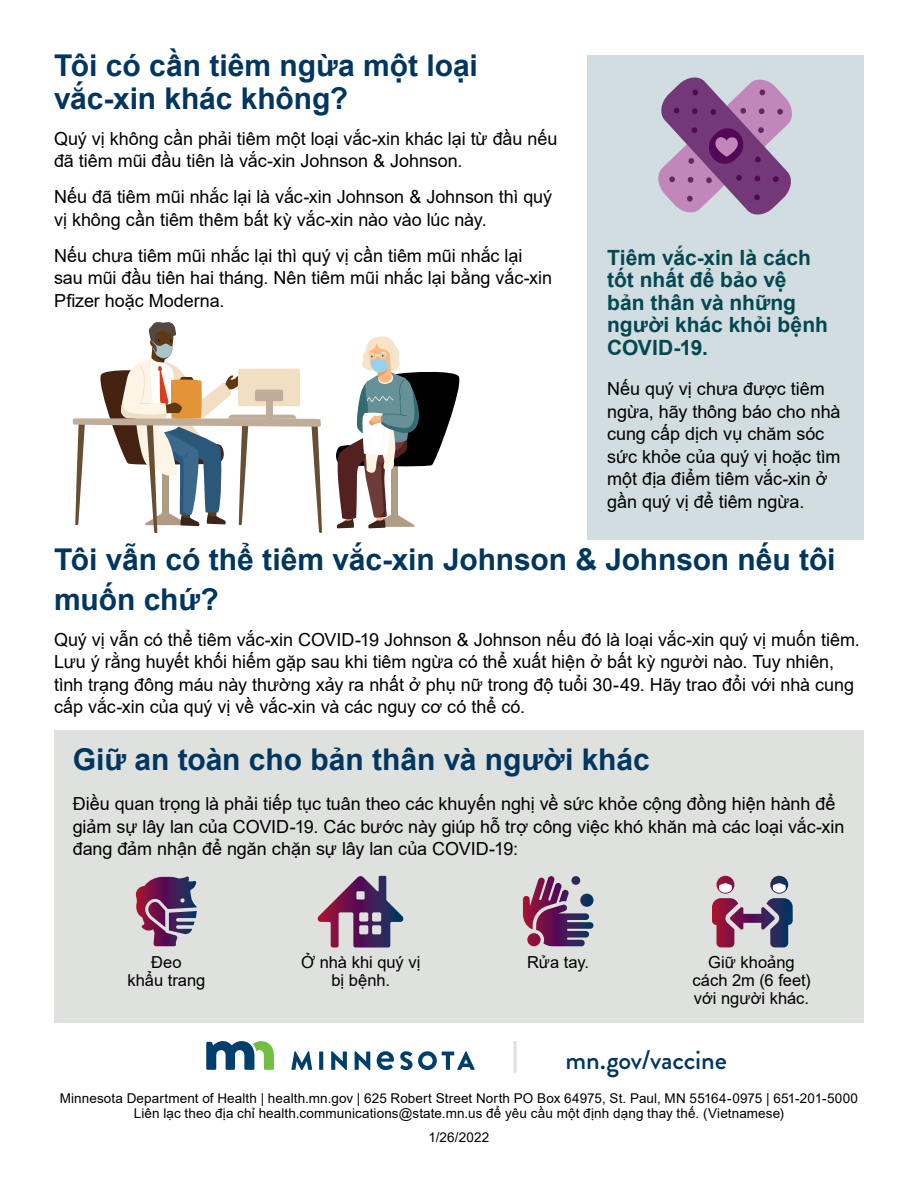
<style>
.page{position:relative;width:918px;height:1188px;background:#fff}
.page>*{position:absolute;margin:0;border:0;box-sizing:border-box;transform-origin:0 0}
.t1{font:700 30px/33px "Arial";letter-spacing:-.005em;color:#003660}
.mn_gov_vaccine{font:500 27px "Brandon Grotesque";letter-spacing:-.01em;color:#003660}
.body{font:700 21px/22.5px "Arial";color:#034750}
.body-2{font:18px/22.5px "Arial";letter-spacing:-.005em;color:#000}
.body-2-2{font:16.5px/18px "Arial";color:#000;text-align:center}
.body_10{font:13.5px/15px "Arial";letter-spacing:.01em;color:#000;text-align:center}
</style>
<div class="page">
<svg style="left:206px;top:1041px;width:68px;height:29px"></svg>
<svg style="left:291px;top:1051px;width:21px;height:19px"></svg>
<svg style="left:319px;top:1052px;width:4px;height:18px"></svg>
<svg style="left:331px;top:1051px;width:16px;height:19px"></svg>
<svg style="left:355px;top:1051px;width:15px;height:19px"></svg>
<svg style="left:400px;top:1051px;width:74px;height:19px"></svg>
<svg style="left:377px;top:1051px;width:17px;height:19px"></svg>
<hr style="left:514px;top:1041px;width:3px;height:32px;background:#dfe1df">
<div style="left:55px;top:730px;width:809px;height:293px;background:#dfe1df"></div>
<svg style="left:136px;top:876px;width:61px;height:70px"></svg>
<svg style="left:523px;top:876px;width:71px;height:70px"></svg>
<svg style="left:712px;top:876px;width:81px;height:71px"></svg>
<svg style="left:318px;top:876px;width:85px;height:72px"></svg>
<svg style="left:73px;top:322px;width:249px;height:212px"></svg>
<svg style="left:336px;top:336px;width:124px;height:193px"></svg>
<div style="left:587px;top:55px;width:276px;height:484px;background:#d1dde1"></div>
<svg style="left:658px;top:77px;width:134px;height:138px"></svg>
<h3 class="t1" style="left:54px;top:49px;width:425px">Tôi có cần tiêm ngừa một loại vắc-xin khác không?</h3>
<h3 class="body-2" style="left:54px;top:127px;width:505px">Quý vị không cần phải tiêm một loại vắc-xin khác lại từ đầu nếu đã tiêm mũi đầu tiên là vắc-xin Johnson &amp; Johnson.</h3>
<p class="body-2" style="left:54px;top:186px;width:500px">Nếu đã tiêm mũi nhắc lại là vắc-xin Johnson &amp; Johnson thì quý vị không cần tiêm thêm bất kỳ vắc-xin nào vào lúc này.</p>
<p class="body-2" style="left:54px;top:244px;width:500px">Nếu chưa tiêm mũi nhắc lại thì quý vị cần tiêm mũi nhắc lại sau mũi đầu tiên hai tháng. Nên tiêm mũi nhắc lại bằng vắc-xin<br>Pfizer hoặc Moderna.</p>
<p class="body" style="left:607px;top:246px;width:222px">Tiêm vắc-xin là cách tốt nhất để bảo vệ bản thân và những người khác khỏi bệnh<br>COVID-19.</p>
<p class="body-2" style="left:607px;top:378px;width:235px">Nếu quý vị chưa được tiêm ngừa, hãy thông báo cho nhà cung cấp dịch vụ chăm sóc sức khỏe của quý vị hoặc tìm một địa điểm tiêm vắc-xin ở gần quý vị để tiêm ngừa.</p>
<h3 class="t1" style="left:54px;top:540px;width:783px;line-height:39.6px">Tôi vẫn có thể tiêm vắc-xin Johnson &amp; Johnson nếu tôi muốn chứ?</h3>
<p class="body-2" style="left:54px;top:628px;width:807px">Quý vị vẫn có thể tiêm vắc-xin COVID-19 Johnson &amp; Johnson nếu đó là loại vắc-xin quý vị muốn tiêm.<br>Lưu ý rằng huyết khối hiếm gặp sau khi tiêm ngừa có thể xuất hiện ở bất kỳ người nào. Tuy nhiên, tình trạng đông máu này thường xảy ra nhất ở phụ nữ trong độ tuổi 30-49. Hãy trao đổi với nhà cung cấp vắc-xin của quý vị về vắc-xin và các nguy cơ có thể có.</p>
<h3 class="t1" style="left:73px;top:743px;width:578px">Giữ an toàn cho bản thân và người khác</h3>
<p class="body-2" style="left:73px;top:793px;width:773px">Điều quan trọng là phải tiếp tục tuân theo các khuyến nghị về sức khỏe cộng đồng hiện hành để giảm sự lây lan của COVID-19. Các bước này giúp hỗ trợ công việc khó khăn mà các loại vắc-xin đang đảm nhận để ngăn chặn sự lây lan của COVID-19:</p>
<p class="body-2-2" style="left:301px;top:953px;width:118px">Ở nhà khi quý vị bị bệnh.</p>
<p class="body-2-2" style="left:127px;top:953px;width:80px">Đeo<br>khẩu trang</p>
<p class="body-2-2" style="left:527px;top:953px;width:64px">Rửa tay.</p>
<p class="body-2-2" style="left:692px;top:954px;width:120px">Giữ khoảng cách 2m (6 feet) với người khác.</p>
<p class="mn_gov_vaccine" style="left:565px;top:1041px;width:163px">mn.gov/vaccine</p>
<p class="body_10" style="left:60px;top:1091px;width:800px">Minnesota Department of Health | health.mn.gov | 625 Robert Street North PO Box 64975, St. Paul, MN 55164-0975 | 651-201-5000<br>Liên lạc theo địa chỉ health.communications@state.mn.us để yêu cầu một định dạng thay thế. (Vietnamese)</p>
<p class="body_10" style="left:429px;top:1130px;width:62px">1/26/2022</p>
</div>
